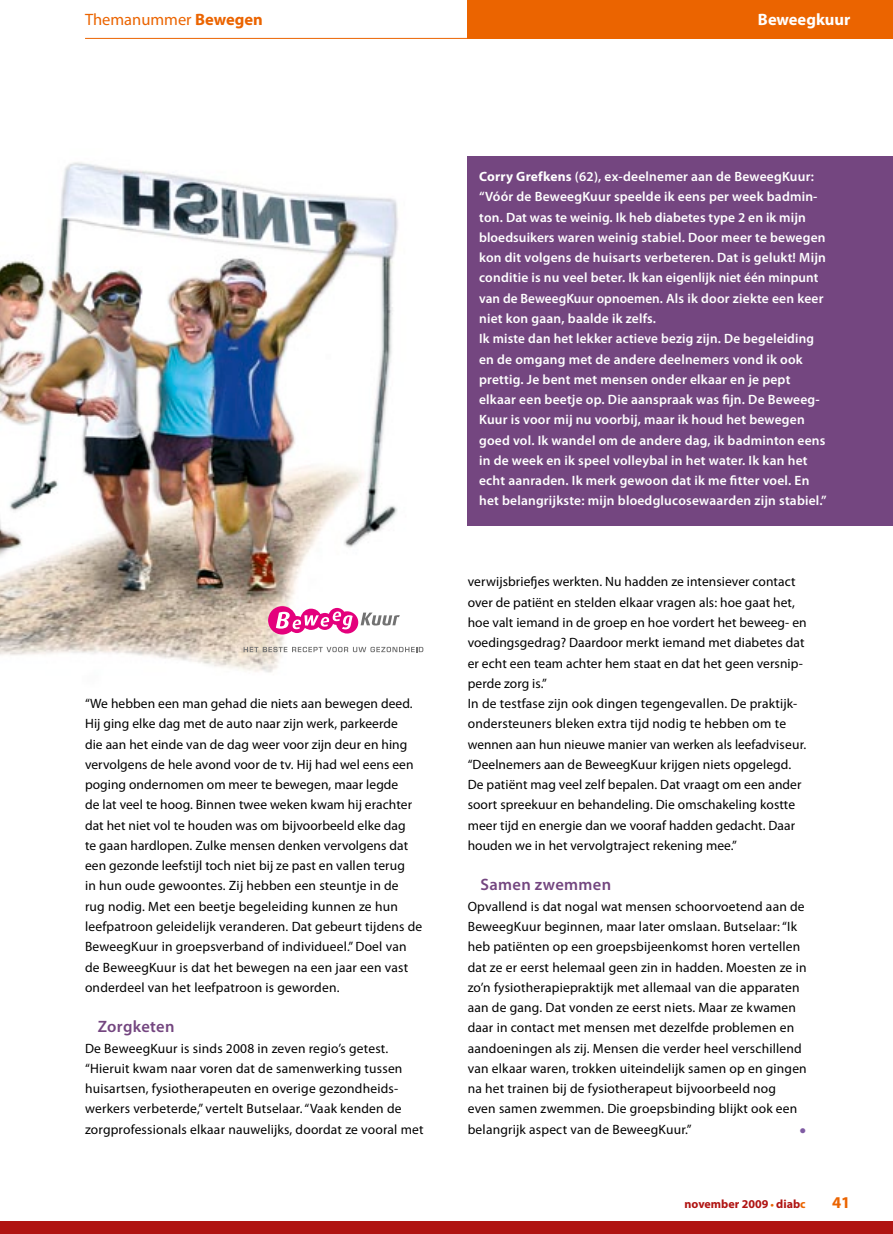
<style>
.page{position:relative;width:893px;height:1234px;background:#fff}
.page>*{position:absolute;margin:0;border:0;box-sizing:border-box;transform-origin:0 0}
.t1{font:24px "Myriad Pro";color:#7f5ba3}
.t2{font:700 16.5px "Myriad Pro";color:#fff}
.t3{font:600 16.5px "Myriad Pro";letter-spacing:.02em;color:#744680}
.t4{font:16.5px "Myriad Pro";color:#eb6400}
.t5{font:700 16.5px "Myriad Pro";color:#eb6400}
.t6{font:13.5px/20.2px "Myriad Pro";letter-spacing:.01em;color:#000}
.t7{font:600 13.5px/20.2px "Myriad Pro";letter-spacing:.015em;color:#fff}
.t8{font:700 12px "Myriad Pro";color:#b01412}
.s1{font-weight:700}
.s2{font-size:10.5px;color:#eb6400}
.s3{color:#eb6400}
</style>
<div class="page">
<div style="left:468px;top:156px;width:425px;height:369px;background:#744680"></div>
<div style="left:0;top:1220px;width:893px;height:13px;background:#b01412"></div>
<div style="left:468px;top:0;width:425px;height:38px;background:#eb6400"></div>
<hr style="left:85px;top:38px;width:808px;height:1px;background:#eb6400">
<img style="left:0;top:162px;width:415px;height:511px">
<svg style="left:268px;top:606px;width:132px;height:28px"></svg>
<svg style="left:244px;top:646px;width:179px;height:6px"></svg>
<p class="t2" style="left:774px;top:9px;width:77px">Trefwoord</p>
<p class="t4" style="left:85px;top:10px;width:179px">Themanummer <span class="s1">Bewegen</span></p>
<p class="t2" style="left:758px;top:9px;width:94px">Bew egkuur</p>
<p class="t2" style="left:802px;top:9px;width:49px">Entree</p>
<p class="t6" style="left:85px;top:693px;width:339px">“We hebben een man gehad die niets aan bewegen deed.<br>Hij ging elke dag met de auto naar zijn werk, parkeerde<br>die aan het einde van de dag weer voor zijn deur en hing vervolgens de hele avond voor de tv. Hij had wel eens een poging ondernomen om meer te bewegen, maar legde<br>de lat veel te hoog. Binnen twee weken kwam hij erachter dat het niet vol te houden was om bijvoorbeeld elke dag<br>te gaan hardlopen. Zulke mensen denken vervolgens dat een gezonde leefstijl toch niet bij ze past en vallen terug<br>in hun oude gewoontes. Zij hebben een steuntje in de<br>rug nodig. Met een beetje begeleiding kunnen ze hun leefpatroon geleidelijk veranderen. Dat gebeurt tijdens de BeweegKuur in groepsverband of individueel.” Doel van de BeweegKuur is dat het bewegen na een jaar een vast onderdeel van het leefpatroon is geworden.</p>
<p class="t3" style="left:98px;top:1015px;width:78px">Zorgketen</p>
<p class="t6" style="left:85px;top:1037px;width:340px">De BeweegKuur is sinds 2008 in zeven regio’s getest. “Hieruit kwam naar voren dat de samenwerking tussen huisartsen, fysiotherapeuten en overige gezondheids&shy;werkers verbeterde,” vertelt Butselaar. “Vaak kenden de zorgprofessionals elkaar nauwelijks, doordat ze vooral met</p>
<p class="t7" style="left:479px;top:166px;width:349px"><span class="s1">Corry Grefkens</span> (62), ex-deelnemer aan de BeweegKuur: “Vóór de BeweegKuur speelde ik eens per week badmin&shy;ton. Dat was te weinig. Ik heb diabetes type 2 en ik mijn bloedsuikers waren weinig stabiel. Door meer te bewegen kon dit volgens de huisarts verbeteren. Dat is gelukt! Mijn conditie is nu veel beter. Ik kan eigenlijk niet één minpunt van de BeweegKuur opnoemen. Als ik door ziekte een keer niet kon gaan, baalde ik zelfs.<br>Ik miste dan het lekker actieve bezig zijn. De begeleiding en de omgang met de andere deelnemers vond ik ook prettig. Je bent met mensen onder elkaar en je pept elkaar een beetje op. Die aanspraak was fijn. De Beweeg-Kuur is voor mij nu voorbij, maar ik houd het bewegen goed vol. Ik wandel om de andere dag, ik badminton eens in de week en ik speel volleybal in het water. Ik kan het echt aanraden. Ik merk gewoon dat ik me fitter voel. En het belangrijkste: mijn bloedglucosewaarden zijn stabiel.”</p>
<p class="t6" style="left:468px;top:571px;width:340px">verwijsbriefjes werkten. Nu hadden ze intensiever contact over de patiënt en stelden elkaar vragen als: hoe gaat het, hoe valt iemand in de groep en hoe vordert het beweeg- en voedingsgedrag? Daardoor merkt iemand met diabetes dat er echt een team achter hem staat en dat het geen versnip&shy;perde zorg is.”<br>In de testfase zijn ook dingen tegengevallen. De praktijk&shy;ondersteuners bleken extra tijd nodig te hebben om te wennen aan hun nieuwe manier van werken als leefadviseur. “Deelnemers aan de BeweegKuur krijgen niets opgelegd.<br>De patiënt mag veel zelf bepalen. Dat vraagt om een ander soort spreekuur en behandeling. Die omschakeling kostte meer tijd en energie dan we vooraf hadden gedacht. Daar houden we in het vervolgtraject rekening mee.”</p>
<p class="t3" style="left:480px;top:874px;width:132px">Samen zwemmen</p>
<p class="t6" style="left:468px;top:895px;width:341px">Opvallend is dat nogal wat mensen schoorvoetend aan de BeweegKuur beginnen, maar later omslaan. Butselaar: “Ik heb patiënten op een groepsbijeenkomst horen vertellen dat ze er eerst helemaal geen zin in hadden. Moesten ze in zo’n fysiotherapiepraktijk met allemaal van die apparaten aan de gang. Dat vonden ze eerst niets. Maar ze kwamen daar in contact met mensen met dezelfde problemen en aandoeningen als zij. Mensen die verder heel verschillend van elkaar waren, trokken uiteindelijk samen op en gingen na het trainen bij de fysiotherapeut bijvoorbeeld nog even samen zwemmen. Die groepsbinding blijkt ook een belangrijk aspect van de BeweegKuur.”</p>
<h1 class="t1" style="left:799px;top:1113px;width:8px">•</h1>
<p class="t8" style="left:684px;top:1196px;width:123px">november 2009 <span class="s2">•</span> diab<span class="s3">c</span></p>
<p class="t5" style="left:832px;top:1191px;width:20px">41</p>
</div>
